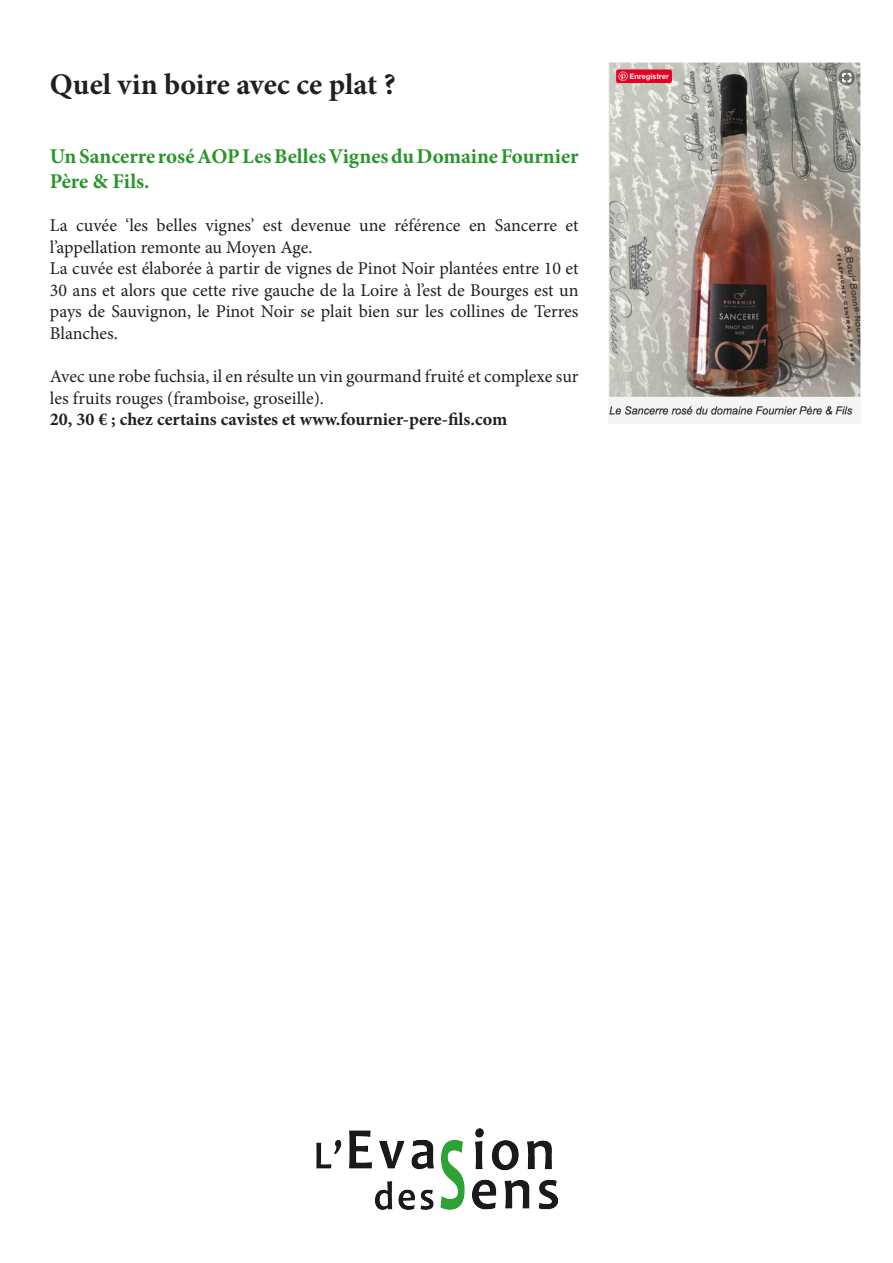
<style>
.page{position:relative;width:893px;height:1263px;background:#fff}
.page>*{position:absolute;margin:0;border:0;box-sizing:border-box;transform-origin:0 0}
.t1{font:700 30px "Minion Pro";color:#231f20}
.t2{font:700 21px/25.2px "Minion Pro";color:#289528}
.t3{font:18px/21.6px "Minion Pro";color:#231f20}
.t4{font:700 18px "Minion Pro";color:#231f20}
</style>
<div class="page">
<img style="left:608px;top:62px;width:252px;height:354px">
<img style="left:316px;top:1128px;width:241px;height:82px">
<p class="t1" style="left:50px;top:63px;width:347px">Quel vin boire avec ce plat ?</p>
<p class="t2" style="left:50px;top:143px;width:530px">Un Sancerre rosé AOP Les Belles Vignes du Domaine Fournier<br>Père &amp; Fils.</p>
<p class="t3" style="left:50px;top:214px;width:530px">La cuvée ‘les belles vignes’ est devenue une référence en Sancerre et l’appellation remonte au Moyen Age.</p>
<p class="t3" style="left:50px;top:258px;width:530px;text-align:justify">La cuvée est élaborée à partir de vignes de Pinot Noir plantées entre 10 et 30 ans et alors que cette rive gauche de la Loire à l’est de Bourges est un pays de Sauvignon, le Pinot Noir se plait bien sur les collines de Terres Blanches.</p>
<p class="t3" style="left:50px;top:366px;width:530px">Avec une robe fuchsia, il en résulte un vin gourmand fruité et complexe sur les fruits rouges (framboise, groseille).</p>
<p class="t4" style="left:50px;top:407px;width:459px">20, 30 € ; chez certains cavistes et www.fournier-pere-fils.com</p>
</div>
